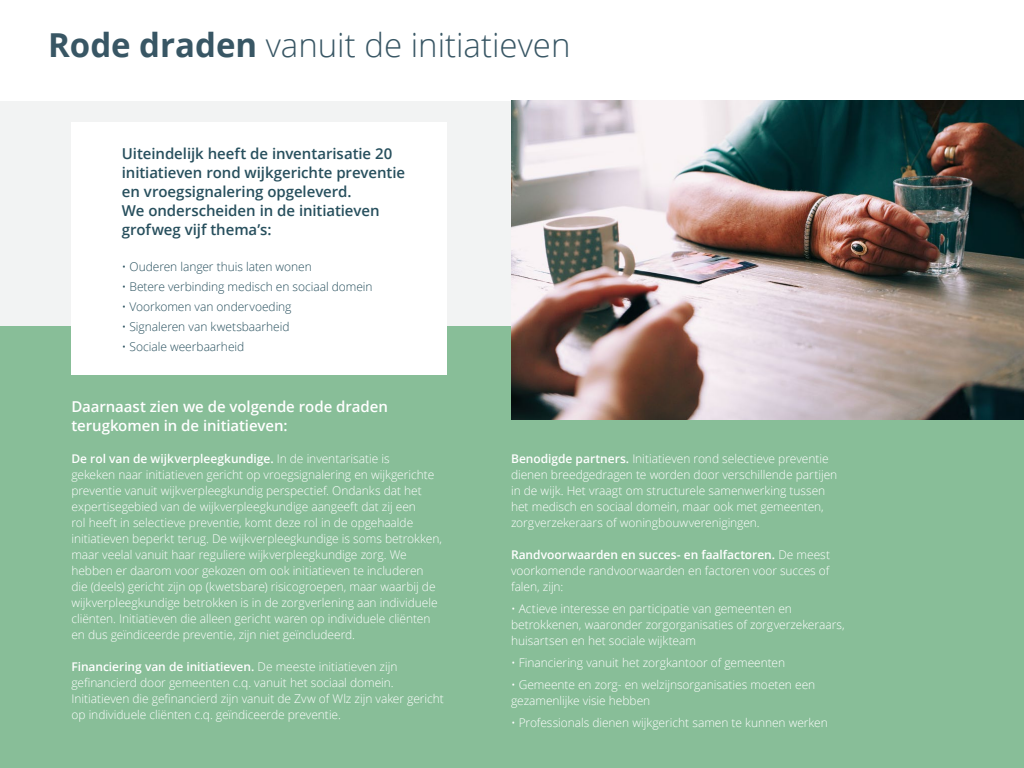
<style>
.page{position:relative;width:1024px;height:768px;background:#fff}
.page>*{position:absolute;margin:0;border:0;box-sizing:border-box;transform-origin:0 0}
.t1{font:300 33px "Open Sans";color:#385664}
.t2{font:600 15px/19px "Open Sans";letter-spacing:-.005em;color:#274f5d}
.t3{font:600 15px/19px "Open Sans";letter-spacing:-.005em;color:#fff}
.t4{font:300 12px/16px "Open Sans";letter-spacing:-.005em;color:#fff}
.t5{font:300 12px "Open Sans";letter-spacing:-.005em;color:#274f5d}
.s1{font-weight:700}
.s2{font-weight:600}
</style>
<div class="page">
<div style="left:0;top:101px;width:1024px;height:236px;background:#f2f3f3"></div>
<div style="left:0;top:326px;width:1024px;height:442px;background:#88be98"></div>
<div style="left:71px;top:123px;width:376px;height:252px;background:#fff"></div>
<img style="left:511px;top:101px;width:513px;height:319px">
<h1 class="t1" style="left:48px;top:23px;width:524px"><span class="s1">Rode draden</span> vanuit de initiatieven</h1>
<p class="t2" style="left:122px;top:144px;width:285px">Uiteindelijk heeft de inventarisatie 20 initiatieven rond wijkgerichte preventie en vroegsignalering opgeleverd.<br>We onderscheiden in de initiatieven grofweg vijf thema’s:</p>
<p class="t5" style="left:122px;top:258px;width:191px">• Ouderen langer thuis laten wonen</p>
<p class="t5" style="left:122px;top:278px;width:252px">• Betere verbinding medisch en sociaal domein</p>
<p class="t5" style="left:122px;top:298px;width:171px">• Voorkomen van ondervoeding</p>
<p class="t5" style="left:122px;top:318px;width:169px">• Signaleren van kwetsbaarheid</p>
<p class="t5" style="left:122px;top:338px;width:124px">• Sociale weerbaarheid</p>
<p class="t3" style="left:71px;top:397px;width:318px">Daarnaast zien we de volgende rode draden terugkomen in de initiatieven:</p>
<p class="t4" style="left:71px;top:450px;width:372px"><span class="s2">De rol van de wijkverpleegkundige.</span> In de inventarisatie is<br>gekeken naar initiatieven gericht op vroegsignalering en wijkgerichte preventie vanuit wijkverpleegkundig perspectief. Ondanks dat het expertisegebied van de wijkverpleegkundige aangeeft dat zij een<br>rol heeft in selectieve preventie, komt deze rol in de opgehaalde initiatieven beperkt terug. De wijkverpleegkundige is soms betrokken, maar veelal vanuit haar reguliere wijkverpleegkundige zorg. We hebben er daarom voor gekozen om ook initiatieven te includeren die (deels) gericht zijn op (kwetsbare) risicogroepen, maar waarbij de wijkverpleegkundige betrokken is in de zorgverlening aan individuele cliënten. Initiatieven die alleen gericht waren op individuele cliënten en dus geïndiceerde preventie, zijn niet geïncludeerd.</p>
<p class="t4" style="left:71px;top:658px;width:374px"><span class="s2">Financiering van de initiatieven.</span> De meeste initiatieven zijn gefinancierd door gemeenten c.q. vanuit het sociaal domein.<br>Initiatieven die gefinancierd zijn vanuit de Zvw of Wlz zijn vaker gericht op individuele cliënten c.q. geïndiceerde preventie.</p>
<p class="t4" style="left:511px;top:450px;width:328px"><span class="s2">Benodigde partners.</span> Initiatieven rond selectieve preventie dienen breedgedragen te worden door verschillende partijen in de wijk. Het vraagt om structurele samenwerking tussen het medisch en sociaal domein, maar ook met gemeenten, zorgverzekeraars of woningbouwverenigingen.</p>
<p class="t4" style="left:511px;top:546px;width:321px;text-align:justify"><span class="s2">Randvoorwaarden en succes- en faalfactoren.</span> De meest voorkomende randvoorwaarden en factoren voor succes of falen, zijn:</p>
<p class="t4" style="left:511px;top:600px;width:335px">• Actieve interesse en participatie van gemeenten en betrokkenen, waaronder zorgorganisaties of zorgverzekeraars, huisartsen en het sociale wijkteam</p>
<p class="t4" style="left:511px;top:654px;width:276px">• Financiering vanuit het zorgkantoor of gemeenten</p>
<p class="t4" style="left:511px;top:676px;width:306px">• Gemeente en zorg- en welzijnsorganisaties moeten een gezamenlijke visie hebben</p>
<p class="t4" style="left:511px;top:714px;width:318px">• Professionals dienen wijkgericht samen te kunnen werken</p>
</div>
